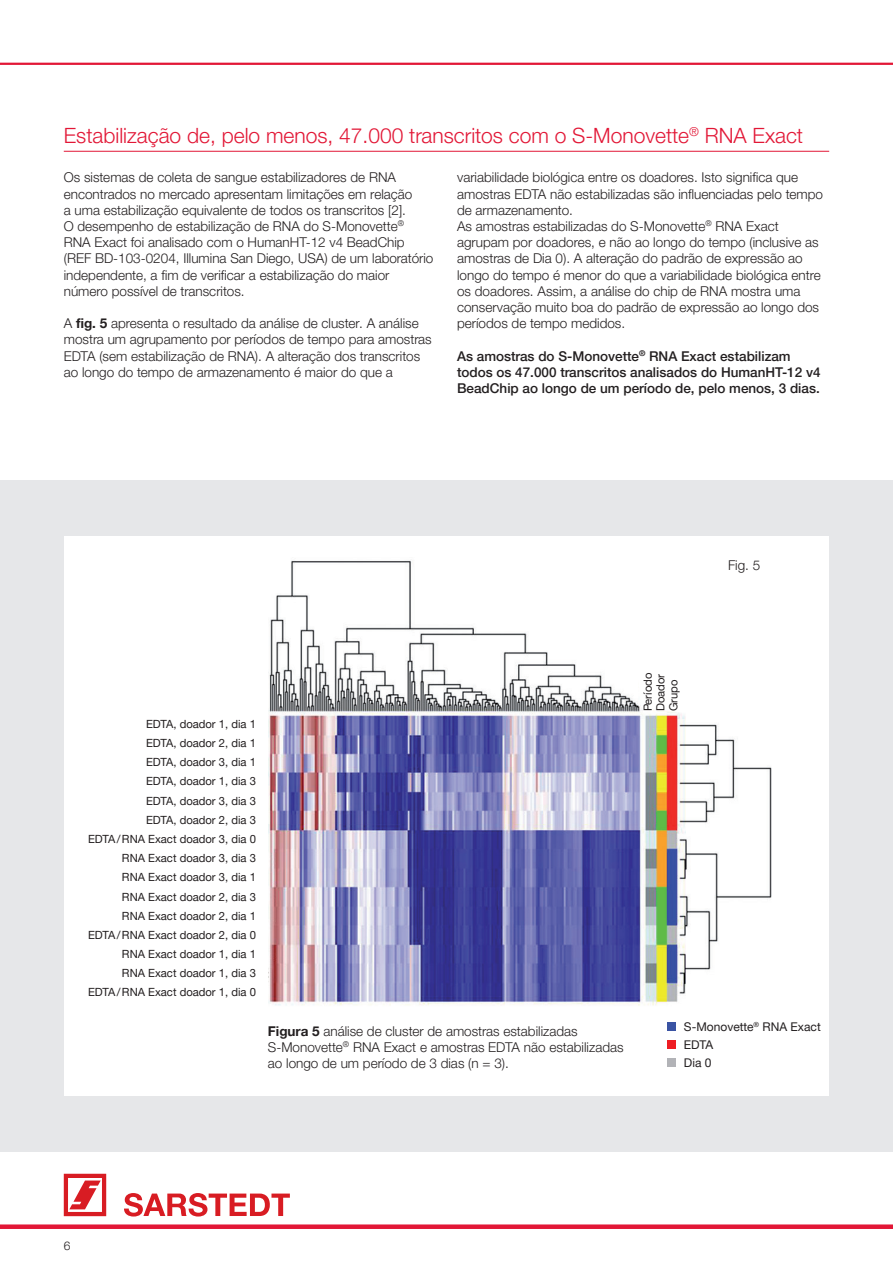
<style>
.page{position:relative;width:893px;height:1263px;background:#fff}
.page>*{position:absolute;margin:0;border:0;box-sizing:border-box;transform-origin:0 0}
.t1{font:300 21px "Helvetica Neue LTW1 G";color:#e21736}
.t2{font:300 13.5px/16.2px "Helvetica Neue LTW1 G";color:#231f20}
.t3{font:500 13.5px/16.2px "Helvetica Neue LTW1 G";color:#231f20}
.t4{font:12px/18px "Helvetica Neue LTW1 G";color:#231f20}
.t5{font:300 12px "Helvetica Neue LTW1 G";color:#231f20}
.t6{font:11.25px/19.2px "Helvetica Neue LTW1 G";color:#231f20}
.s1{font-weight:700}
</style>
<div class="page">
<hr style="left:0;top:63px;width:893px;height:2px;background:#e21736">
<div style="left:0;top:1224px;width:893px;height:5px;background:#e21736"></div>
<svg style="left:64px;top:1174px;width:42px;height:42px"></svg>
<svg style="left:124px;top:1193px;width:166px;height:23px"></svg>
<div style="left:0;top:480px;width:893px;height:672px;background:#e6e7e9"></div>
<hr style="left:64px;top:151px;width:765px;height:1px;background:#e21736">
<div style="left:65px;top:536px;width:764px;height:560px;background:#fff"></div>
<img style="left:268px;top:560px;width:504px;height:446px">
<div style="left:668px;top:1022px;width:8px;height:9px;background:#3a53a3"></div>
<div style="left:668px;top:1040px;width:8px;height:9px;background:#ee1d23"></div>
<div style="left:668px;top:1058px;width:8px;height:9px;background:#b2b3b7"></div>
<h1 class="t1" style="left:64px;top:122px;width:741px">Estabilização de, pelo menos, 47.000 transcritos com o S-Monovette<sup>®</sup> RNA Exact</h1>
<p class="t2" style="left:64px;top:169px;width:371px">Os sistemas de coleta de sangue estabilizadores de RNA encontrados no mercado apresentam limitações em relação<br>a uma estabilização equivalente de todos os transcritos [2].<br>O desempenho de estabilização de RNA do S-Monovette<sup>® </sup>RNA Exact foi analisado com o HumanHT-12 v4 BeadChip (REF BD-103-0204, Illumina San Diego, USA) de um laboratório independente, a fim de verificar a estabilização do maior número possível de transcritos.</p>
<p class="t2" style="left:64px;top:315px;width:369px">A <span class="s1">fig. 5</span> apresenta o resultado da análise de cluster. A análise mostra um agrupamento por períodos de tempo para amostras EDTA (sem estabilização de RNA). A alteração dos transcritos ao longo do tempo de armazenamento é maior do que a</p>
<p class="t2" style="left:457px;top:169px;width:367px">variabilidade biológica entre os doadores. Isto significa que amostras EDTA não estabilizadas são influenciadas pelo tempo de armazenamento.<br>As amostras estabilizadas do S-Monovette<sup>®</sup> RNA Exact agrupam por doadores, e não ao longo do tempo (inclusive as amostras de Dia 0). A alteração do padrão de expressão ao longo do tempo é menor do que a variabilidade biológica entre os doadores. Assim, a análise do chip de RNA mostra uma conservação muito boa do padrão de expressão ao longo dos períodos de tempo medidos.</p>
<p class="t3" style="left:457px;top:348px;width:365px">As amostras do S-Monovette<sup>®</sup> RNA Exact estabilizam todos os 47.000 transcritos analisados do HumanHT-12 v4<br>BeadChip ao longo de um período de, pelo menos, 3 dias.</p>
<p class="t6" style="left:88px;top:714px;width:169px;text-align:right">EDTA, doador 1, dia 1<br>EDTA, doador 2, dia 1<br>EDTA, doador 3, dia 1<br>EDTA, doador 1, dia 3<br>EDTA, doador 3, dia 3<br>EDTA, doador 2, dia 3<br>EDTA/RNA Exact doador 3, dia 0<br>RNA Exact doador 3, dia 3<br>RNA Exact doador 3, dia 1<br>RNA Exact doador 2, dia 3<br>RNA Exact doador 2, dia 1</p>
<p class="t6" style="left:122px;top:944px;width:135px">RNA Exact doador 1, dia 1<br>RNA Exact doador 1, dia 3</p>
<p class="t6" style="left:88px;top:925px;width:169px">EDTA/RNA Exact doador 2, dia 0</p>
<p class="t6" style="left:88px;top:983px;width:169px">EDTA/RNA Exact doador 1, dia 0</p>
<p class="t6" style="left:641px;top:711px;width:40px;line-height:12.8px;rotate:-90deg">Período<br>Doador<br>Grupo</p>
<p class="t2" style="left:728px;top:557px;width:34px">Fig. 5</p>
<p class="t5" style="left:64px;top:1238px;width:8px">6</p>
<p class="t2" style="left:268px;top:1023px;width:357px"><span class="s1">Figura 5</span> análise de cluster de amostras estabilizadas<br>S-Monovette<sup>®</sup> RNA Exact e amostras EDTA não estabilizadas ao longo de um período de 3 dias (n = 3).</p>
<p class="t4" style="left:684px;top:1017px;width:138px">S-Monovette<sup>®</sup> RNA Exact<br>EDTA<br>Dia 0</p>
</div>
